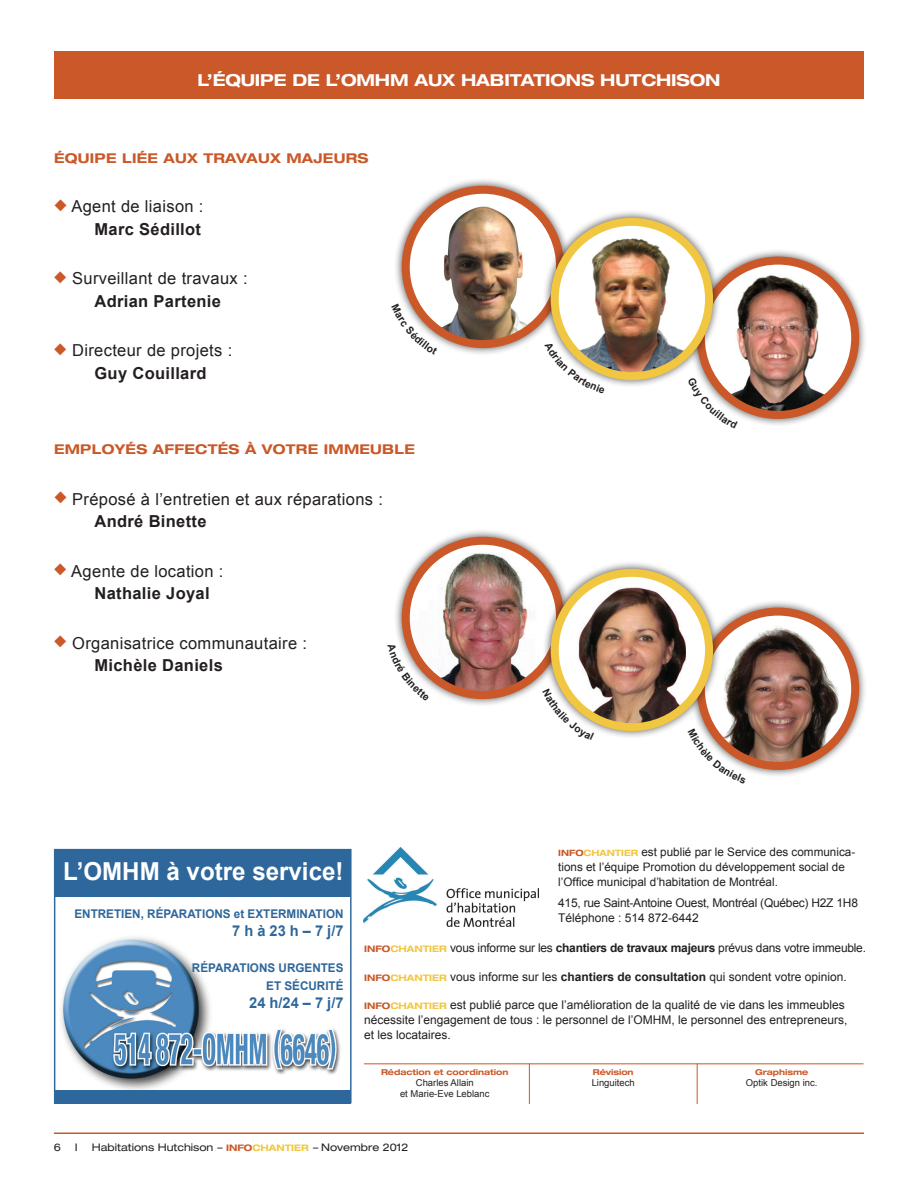
<style>
.page{position:relative;width:918px;height:1188px;background:#fff}
.page>*{position:absolute;margin:0;border:0;box-sizing:border-box;transform-origin:0 0}
.t1{font:700 24.75px "Arial";color:#fff}
.t2{font:16.5px/22.5px "Arial";letter-spacing:.02em;color:#231f20}
.t3{font:700 expanded 16.5px "Helvetica Neue";letter-spacing:-.01em;color:#fff}
.t4{font:700 15px "Arial";color:#2e679b}
.t5{font:700 expanded 13.5px "Helvetica Neue";letter-spacing:.02em;color:#ca5828}
.t6{font:12px/15px "Arial";color:#231f20}
.t7{font:12px/15px "Arial";letter-spacing:-.02em;color:#231f20}
.t8{font:700 12px/18px "Arial";color:#2e679b;text-align:right}
.t9{font:11.7px/15px "Arial";color:#231f20}
.t10{font:expanded 10.5px "Helvetica Neue";color:#231f20}
.t11{font:9.45px/10.8px "Arial";color:#231f20;text-align:center}
.t12{font:700 expanded 8.1px "Helvetica Neue";letter-spacing:-.01em;color:#ca5828}
.s1{color:#ca5828}
.s2{font-weight:700}
.s3{font-family:"Helvetica Neue";font-weight:700;font-stretch:expanded;font-size:8.7px;color:#ca5828}
.s4{font-family:"Helvetica Neue";font-weight:700;font-stretch:expanded;font-size:8.7px;color:#f1c640}
.s5{font-family:"Helvetica Neue";font-weight:700;font-stretch:expanded;font-size:9px;color:#ca5828}
.s6{font-family:"Helvetica Neue";font-weight:700;font-stretch:expanded;font-size:9px;color:#f1c640}
.s7{font-style:italic}
.s8{font-weight:700;font-size:9px;color:#ca5828}
.s9{font-weight:700;font-size:9px;color:#f1c640}
</style>
<div class="page">
<div style="left:54px;top:51px;width:810px;height:48px;background:#ca5828"></div>
<hr style="left:54px;top:1132px;width:810px;height:2px;background:#ca5828">
<img style="left:364px;top:847px;width:174px;height:80px">
<hr style="left:364px;top:1064px;width:500px;height:1px;background:#ca5828">
<img style="left:61px;top:937px;width:280px;height:153px">
<div style="left:54px;top:849px;width:297px;height:48px;background:#2e679b"></div>
<div style="left:54px;top:1090px;width:297px;height:14px;background:#2e679b"></div>
<hr style="left:529px;top:1064px;width:1px;height:40px;background:#ca5828">
<hr style="left:697px;top:1064px;width:1px;height:40px;background:#ca5828">
<div style="left:394px;top:178px;width:178px;height:178px;background:#231f20;opacity:.75"></div>
<img style="left:406px;top:191px;width:154px;height:153px">
<div style="left:402px;top:186px;width:162px;height:162px;border:8px solid #ca5828;border-radius:50%"></div>
<div style="left:394px;top:529px;width:178px;height:178px;background:#231f20;opacity:.75"></div>
<img style="left:406px;top:541px;width:154px;height:154px;border-radius:77px">
<div style="left:402px;top:537px;width:162px;height:162px;border:8px solid #ca5828;border-radius:50%"></div>
<div style="left:689px;top:248px;width:178px;height:179px;background:#231f20;opacity:.75"></div>
<img style="left:721px;top:270px;width:134px;height:145px">
<div style="left:697px;top:257px;width:162px;height:162px;border:8px solid #ca5828;border-radius:50%"></div>
<div style="left:689px;top:599px;width:178px;height:179px;background:#231f20;opacity:.75"></div>
<svg style="left:701px;top:612px;width:154px;height:154px"></svg>
<img style="left:721px;top:625px;width:133px;height:140px">
<div style="left:697px;top:608px;width:162px;height:162px;border:8px solid #ca5828;border-radius:50%"></div>
<div style="left:542px;top:210px;width:179px;height:178px;background:#231f20;opacity:.75"></div>
<img style="left:555px;top:227px;width:154px;height:149px">
<div style="left:551px;top:218px;width:162px;height:162px;border:8px solid #f1c640;border-radius:50%"></div>
<div style="left:542px;top:561px;width:179px;height:178px;background:#231f20;opacity:.75"></div>
<img style="left:555px;top:573px;width:154px;height:154px;border-radius:77px">
<div style="left:551px;top:569px;width:162px;height:162px;border:8px solid #f1c640;border-radius:50%"></div>
<svg style="left:394px;top:304px;width:44px;height:51px"></svg>
<svg style="left:394px;top:643px;width:35px;height:58px"></svg>
<svg style="left:688px;top:377px;width:50px;height:50px"></svg>
<svg style="left:688px;top:728px;width:58px;height:50px"></svg>
<svg style="left:545px;top:342px;width:60px;height:46px"></svg>
<svg style="left:542px;top:689px;width:52px;height:50px"></svg>
<h2 class="t3" style="left:197px;top:70px;width:326px">L’ÉQUIPE DE L’OMHM AUX HABITAT</h2>
<h2 class="t3" style="left:545px;top:70px;width:177px">IONS HUTCHISON</h2>
<p class="t5" style="left:54px;top:150px;width:22px">ÉQUIP</p>
<p class="t5" style="left:106px;top:150px;width:25px">E LIÉ</p>
<p class="t5" style="left:148px;top:150px;width:40px">E AUX</p>
<p class="t5" style="left:203px;top:150px;width:67px">TRAVAUX</p>
<p class="t5" style="left:286px;top:150px;width:82px">MAJEURS</p>
<h2 class="t2" style="left:54px;top:196px;width:151px;text-align:right"><span class="s1">◆</span> Agent de liaison :<br><span class="s2">Marc Sédillot</span></h2>
<h2 class="t2" style="left:94px;top:268px;width:155px;text-indent:-40px"><span class="s1">◆</span> Surveillant de travaux :<br><span class="s2">Adrian Partenie</span></h2>
<h2 class="t2" style="left:94px;top:340px;width:139px;text-indent:-40px"><span class="s1">◆</span> Directeur de projets :<br><span class="s2">Guy Couillard</span></h2>
<p class="t5" style="left:54px;top:441px;width:13px">EMPL</p>
<p class="t5" style="left:102px;top:441px;width:36px">OYÉS</p>
<p class="t5" style="left:153px;top:441px;width:77px">AFFECTÉS</p>
<p class="t5" style="left:245px;top:441px;width:91px">À VOTRE IMM</p>
<p class="t5" style="left:360px;top:441px;width:23px">EUBL</p>
<p class="t5" style="left:405px;top:441px;width:12px">E</p>
<h2 class="t2" style="left:94px;top:488px;width:290px;text-indent:-40px"><span class="s1">◆</span> Préposé à l’entretien et aux réparations :<br><span class="s2">André Binette</span></h2>
<h2 class="t2" style="left:94px;top:560px;width:130px;text-indent:-40px"><span class="s1">◆</span> Agente de location :<br><span class="s2">Nathalie Joyal</span></h2>
<h2 class="t2" style="left:94px;top:632px;width:214px;text-indent:-40px"><span class="s1">◆</span> Organisatrice communautaire :<br><span class="s2">Michèle Daniels</span></h2>
<h1 class="t1" style="left:63px;top:855px;width:282px">L’OMHM à votre service!</h1>
<p class="t8" style="left:74px;top:905px;width:271px">ENTRETIEN, RÉPARATIONS et EXTERMINATION</p>
<p class="t4" style="left:232px;top:921px;width:113px">7 h à 23 h – 7 j/7</p>
<p class="t8" style="left:192px;top:959px;width:17px">Réparations</p>
<p class="t8" style="left:266px;top:959px;width:30px">urgentes<br>et séc</p>
<p class="t8" style="left:308px;top:977px;width:16px">urité</p>
<p class="t4" style="left:249px;top:993px;width:96px">24 h/24 – 7 j/7</p>
<p class="t9" style="left:558px;top:844px;width:299px"><span class="s3">INFO</span><span class="s4">CHANTIER</span> est publié par le Service des communica&shy;tions et l’équipe Promotion du développement social de l’Office municipal d’habitation de Montréal.</p>
<p class="t7" style="left:558px;top:896px;width:301px">415, rue Saint-Antoine Ouest, Montréal (Québec) H2Z 1H8<br>Téléphone : 514 872-6442</p>
<p class="t7" style="left:364px;top:941px;width:504px"><span class="s5">INFO</span><span class="s6">CHANTI ER</span> vous informe sur les <span class="s2">chantiers de travaux majeurs</span> prévus dans votre immeuble.</p>
<p class="t6" style="left:364px;top:969px;width:484px"><span class="s5">INFO</span><span class="s6">CHANTIER</span> vous informe sur les <span class="s2">chantiers de consultation</span> qui sondent votre opinion.</p>
<p class="t6" style="left:364px;top:998px;width:485px"><span class="s5">INFO</span><span class="s6">CHANTIER</span> est publié parce que l’amélioration de la qualité de vie dans les immeubles nécessite l’engagement de tous : le personnel de l’OMHM, le personnel des entrepreneurs, et les locataires.</p>
<p class="t12" style="left:381px;top:1067px;width:129px">RÉDACTION ET COORDINATION</p>
<p class="t11" style="left:400px;top:1077px;width:91px">Charles Allain<br>et Marie-Eve Leblanc</p>
<p class="t12" style="left:593px;top:1067px;width:42px">RÉVISION</p>
<p class="t11" style="left:592px;top:1077px;width:45px">Linguitech</p>
<p class="t12" style="left:755px;top:1067px;width:55px">GRAPHISME</p>
<p class="t11" style="left:746px;top:1077px;width:73px">Optik Design inc.</p>
<p class="t10" style="left:54px;top:1141px;width:9px">6</p>
<p class="t10" style="left:75px;top:1141px;width:4px">I</p>
<p class="t10" style="left:92px;top:1141px;width:318px">Habitations Hutchison <span class="s7">–</span> <span class="s8">INFO</span><span class="s9">CHANTIER</span> <span class="s7">–</span> Novembre 2012</p>
</div>
